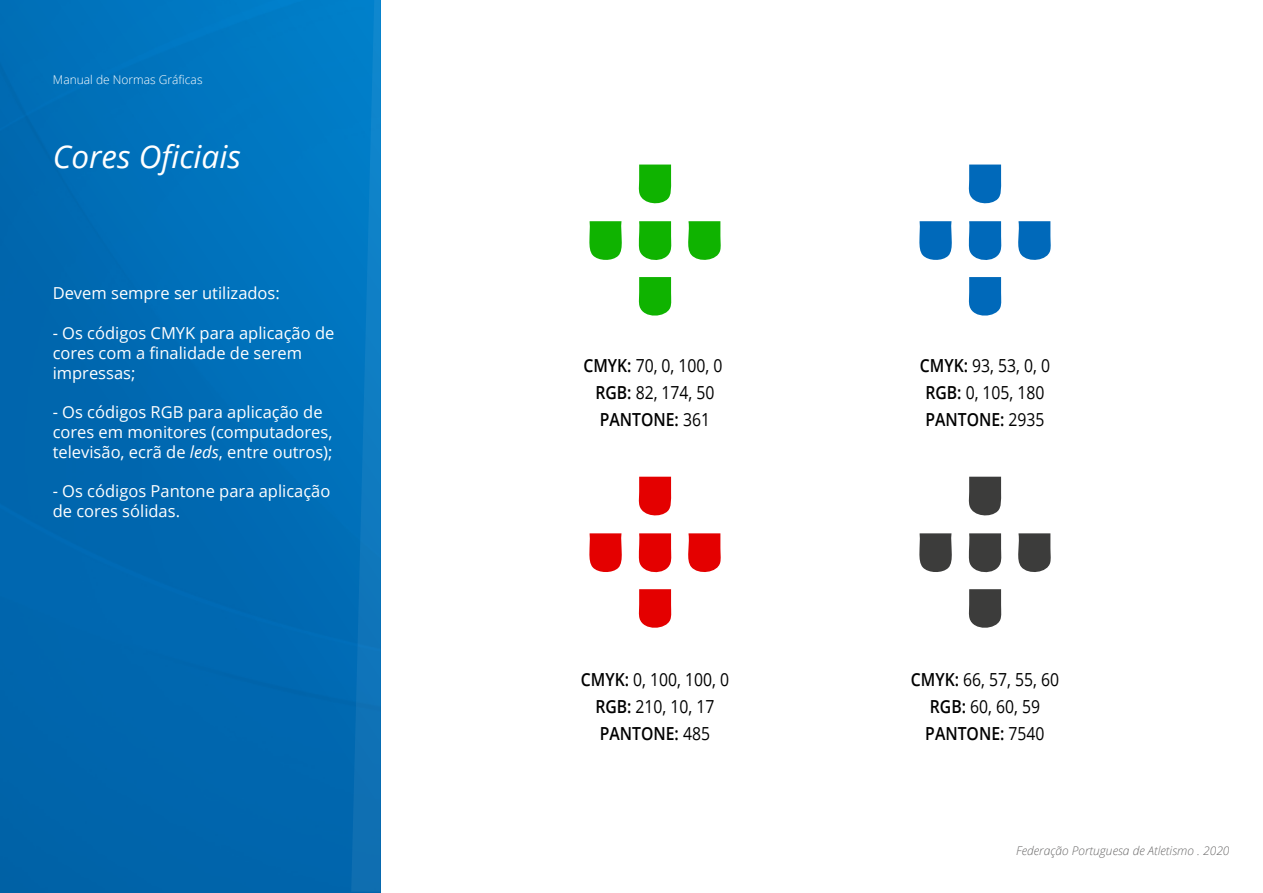
<style>
.page{position:relative;width:1263px;height:893px;background:#fff}
.page>*{position:absolute;margin:0;border:0;box-sizing:border-box;transform-origin:0 0}
.t1{font:italic 31.5px "Open Sans";color:#fff}
.t2{font:18px/27px "Open Sans";color:#000;text-align:center;scale:.87 1}
.t3{font:16.5px/19.8px "Open Sans";color:#fff}
.t4{font:italic 300 12px "Open Sans";color:#6b6a6a}
.t5{font:300 12px "Open Sans";color:#fff}
.s1{font-style:italic}
.s2{font-weight:600}
</style>
<div class="page">
<div style="left:0;top:0;width:381px;height:893px;background:linear-gradient(to right,#0065ad,#0072bd)"></div>
<svg style="left:351px;top:0;width:30px;height:892px;background:#0776be"></svg>
<svg style="left:968px;top:165px;width:33px;height:39px"></svg>
<svg style="left:919px;top:221px;width:33px;height:39px"></svg>
<svg style="left:968px;top:221px;width:34px;height:39px"></svg>
<svg style="left:1018px;top:221px;width:33px;height:39px"></svg>
<svg style="left:968px;top:277px;width:34px;height:39px"></svg>
<svg style="left:968px;top:477px;width:33px;height:39px"></svg>
<svg style="left:919px;top:533px;width:33px;height:39px"></svg>
<svg style="left:968px;top:533px;width:34px;height:40px"></svg>
<svg style="left:1018px;top:533px;width:33px;height:39px"></svg>
<svg style="left:968px;top:589px;width:34px;height:39px"></svg>
<svg style="left:638px;top:477px;width:33px;height:39px"></svg>
<svg style="left:589px;top:533px;width:33px;height:39px"></svg>
<svg style="left:638px;top:533px;width:34px;height:40px"></svg>
<svg style="left:688px;top:533px;width:33px;height:39px"></svg>
<svg style="left:638px;top:589px;width:34px;height:39px"></svg>
<svg style="left:638px;top:165px;width:33px;height:39px"></svg>
<svg style="left:589px;top:221px;width:33px;height:39px"></svg>
<svg style="left:638px;top:221px;width:34px;height:39px"></svg>
<svg style="left:688px;top:221px;width:33px;height:39px"></svg>
<svg style="left:638px;top:277px;width:34px;height:39px"></svg>
<p class="t5" style="left:53px;top:71px;width:151px">Manual de Normas Gráficas</p>
<h1 class="t1" style="left:53px;top:135px;width:189px">Cores Oficiais</h1>
<p class="t3" style="left:53px;top:283px;width:229px">Devem sempre ser utilizados:</p>
<p class="t3" style="left:53px;top:323px;width:283px">- Os códigos CMYK para aplicação de cores com a finalidade de serem impressas;</p>
<p class="t3" style="left:53px;top:402px;width:281px">- Os códigos RGB para aplicação de cores em monitores (computadores, televisão, ecrã de <span class="s1">leds</span>, entre outros);</p>
<p class="t3" style="left:53px;top:481px;width:279px">- Os códigos Pantone para aplicação de cores sólidas.</p>
<p class="t2" style="left:583px;top:351px;width:161px"><span class="s2">CMYK:</span> 70, 0, 100, 0<br><span class="s2">RGB:</span> 82, 174, 50<br><span class="s2">PANTONE:</span> 361</p>
<p class="t2" style="left:920px;top:351px;width:151px"><span class="s2">CMYK:</span> 93, 53, 0, 0<br><span class="s2">RGB:</span> 0, 105, 180<br><span class="s2">PANTONE:</span> 2935</p>
<p class="t2" style="left:581px;top:665px;width:172px"><span class="s2">CMYK:</span> 0, 100, 100, 0<br><span class="s2">RGB:</span> 210, 10, 17<br><span class="s2">PANTONE:</span> 485</p>
<p class="t2" style="left:911px;top:665px;width:172px"><span class="s2">CMYK:</span> 66, 57, 55, 60<br><span class="s2">RGB:</span> 60, 60, 59<br><span class="s2">PANTONE:</span> 7540</p>
<p class="t4" style="left:1016px;top:842px;width:215px">Federação Portuguesa de Atletismo . 2020</p>
</div>
